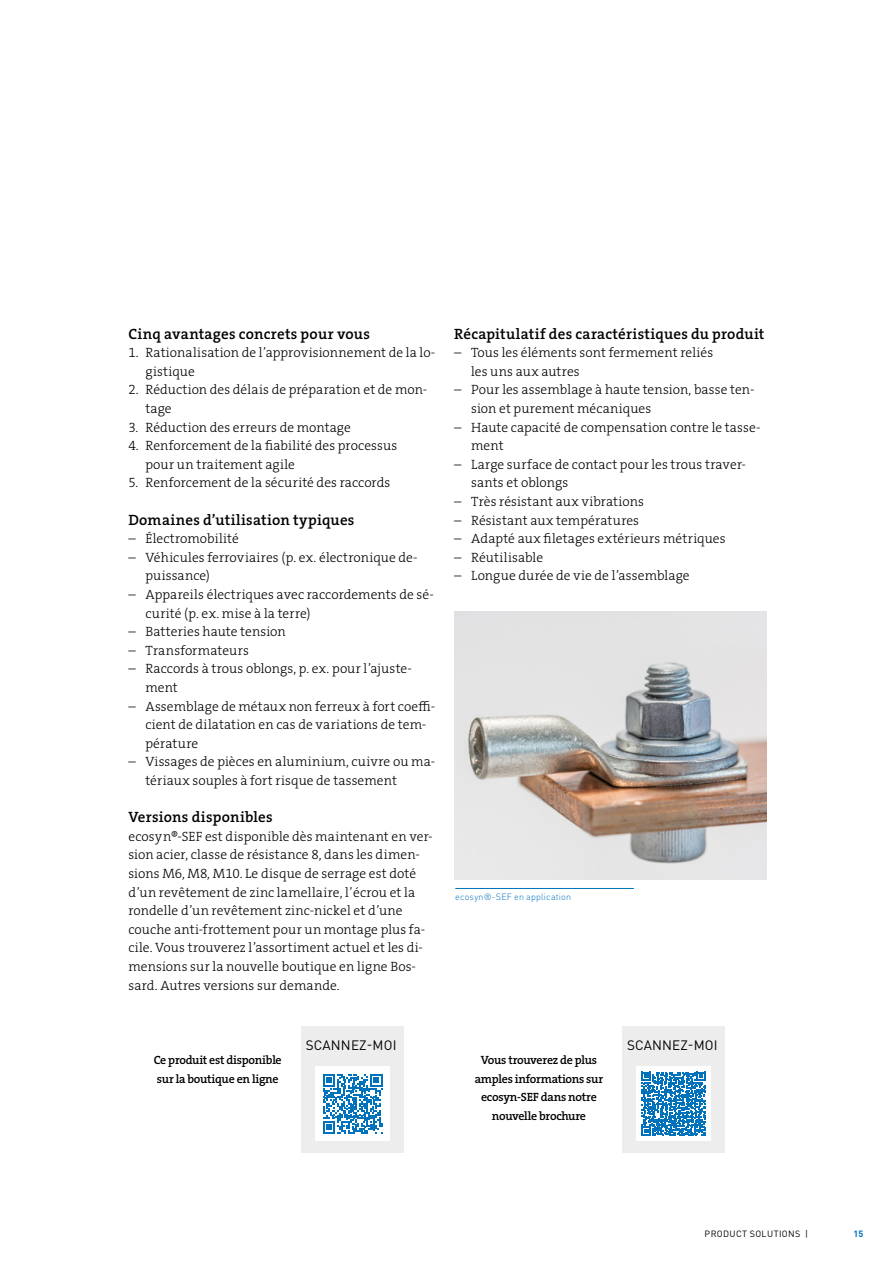
<style>
.page{position:relative;width:893px;height:1263px;background:#fff}
.page>*{position:absolute;margin:0;border:0;box-sizing:border-box;transform-origin:0 0}
.t1{font:15px "The Serif HP6 Se Bld";letter-spacing:.015em;color:#000}
.t2{font:13.5px/18.6px "The Serif HP3 Lig";letter-spacing:.005em;color:#000}
.t3{font:13.5px "DINOT";letter-spacing:.01em;color:#000}
.t4{font:12px/18.6px "The Serif HP6 Se Bld";letter-spacing:-.02em;color:#000}
.t5{font:300 9px "DINOT";letter-spacing:.02em;color:#0072bb}
.t6{font:9px "DINOT";letter-spacing:.04em;color:#000}
.t7{font:700 9px "DINOT";color:#0072bb}
</style>
<div class="page">
<img style="left:454px;top:611px;width:312px;height:268px">
<hr style="left:455px;top:888px;width:179px;height:1px;background:#0072bb">
<div style="left:302px;top:1026px;width:102px;height:127px;background:#ededed"></div>
<div style="left:315px;top:1067px;width:75px;height:74px;background:#fff"></div>
<svg style="left:323px;top:1074px;width:60px;height:60px"></svg>
<div style="left:623px;top:1026px;width:102px;height:127px;background:#ededed"></div>
<div style="left:636px;top:1067px;width:75px;height:74px;background:#fff"></div>
<svg style="left:642px;top:1072px;width:64px;height:64px"></svg>
<p class="t1" style="left:128px;top:324px;width:243px">Cinq avantages concrets pour vous</p>
<p class="t2" style="left:145px;top:343px;width:291px;text-indent:-17px">1. Rationalisation de l’approvisionnement de la lo&shy;gistique</p>
<p class="t2" style="left:145px;top:381px;width:283px;text-indent:-17px">2. Réduction des délais de préparation et de mon&shy;tage</p>
<p class="t2" style="left:128px;top:418px;width:224px">3. Réduction des erreurs de montage</p>
<p class="t2" style="left:145px;top:436px;width:253px;text-indent:-17px">4. Renforcement de la fiabilité des processus pour un traitement agile</p>
<p class="t2" style="left:128px;top:474px;width:263px">5. Renforcement de la sécurité des raccords</p>
<p class="t1" style="left:128px;top:510px;width:228px">Domaines d’utilisation typiques</p>
<p class="t2" style="left:128px;top:529px;width:112px">– Électromobilité</p>
<p class="t2" style="left:145px;top:548px;width:274px;text-indent:-17px">– Véhicules ferroviaires (p. ex. électronique de&shy;puissance)</p>
<p class="t2" style="left:145px;top:585px;width:290px;text-indent:-17px">– Appareils électriques avec raccordements de sé&shy;curité (p. ex. mise à la terre)</p>
<p class="t2" style="left:128px;top:622px;width:159px">– Batteries haute tension</p>
<p class="t2" style="left:128px;top:641px;width:122px">– Transformateurs</p>
<p class="t2" style="left:145px;top:660px;width:268px;text-indent:-17px">– Raccords à trous oblongs, p. ex. pour l’ajuste&shy;ment</p>
<p class="t2" style="left:145px;top:697px;width:291px;text-indent:-17px">– Assemblage de métaux non ferreux à fort coeffi&shy;cient de dilatation en cas de variations de tem&shy;pérature</p>
<p class="t2" style="left:145px;top:753px;width:291px;text-indent:-17px">– Vissages de pièces en aluminium, cuivre ou ma&shy;tériaux souples à fort risque de tassement</p>
<p class="t1" style="left:128px;top:807px;width:146px">Versions disponibles</p>
<p class="t2" style="left:128px;top:827px;width:306px">ecosyn®-SEF est disponible dès maintenant en ver&shy;sion acier, classe de résistance 8, dans les dimen&shy;sions M6, M8, M10. Le disque de serrage est doté d’un revêtement de zinc lamellaire, l’écrou et la rondelle d’un revêtement zinc-nickel et d’une couche anti-frottement pour un montage plus fa&shy;cile. Vous trouverez l’assortiment actuel et les di&shy;mensions sur la nouvelle boutique en ligne Bos&shy;sard. Autres versions sur demande.</p>
<p class="t1" style="left:454px;top:324px;width:312px">Récapitulatif des caractéristiques du produit</p>
<p class="t2" style="left:471px;top:343px;width:244px;text-indent:-17px">– Tous les éléments sont fermement reliés les uns aux autres</p>
<p class="t2" style="left:471px;top:381px;width:285px;text-indent:-17px">– Pour les assemblage à haute tension, basse ten&shy;sion et purement mécaniques</p>
<p class="t2" style="left:471px;top:418px;width:291px;text-indent:-17px">– Haute capacité de compensation contre le tasse&shy;ment</p>
<p class="t2" style="left:471px;top:455px;width:276px;text-indent:-17px">– Large surface de contact pour les trous traver&shy;sants et oblongs</p>
<p class="t2" style="left:454px;top:492px;width:191px">– Très résistant aux vibrations</p>
<p class="t2" style="left:454px;top:511px;width:187px">– Résistant aux températures</p>
<p class="t2" style="left:454px;top:529px;width:273px">– Adapté aux filetages extérieurs métriques</p>
<p class="t2" style="left:454px;top:548px;width:91px">– Réutilisable</p>
<p class="t2" style="left:454px;top:567px;width:237px">– Longue durée de vie de l’assemblage</p>
<p class="t5" style="left:455px;top:891px;width:117px">ecosyn®-SEF en application</p>
<p class="t4" style="left:154px;top:1051px;width:129px">Ce produit est disponible sur la boutique en ligne</p>
<p class="t3" style="left:306px;top:1035px;width:92px">SCANNEZ-MOI</p>
<p class="t4" style="left:475px;top:1051px;width:130px;text-align:center">Vous trouverez de plus amples informations sur ecosyn-SEF dans notre nouvelle brochure</p>
<p class="t3" style="left:627px;top:1035px;width:92px">SCANNEZ-MOI</p>
<p class="t6" style="left:705px;top:1227px;width:105px">PRODUCT SOLUTIONS |</p>
<p class="t7" style="left:853px;top:1227px;width:11px">15</p>
</div>
